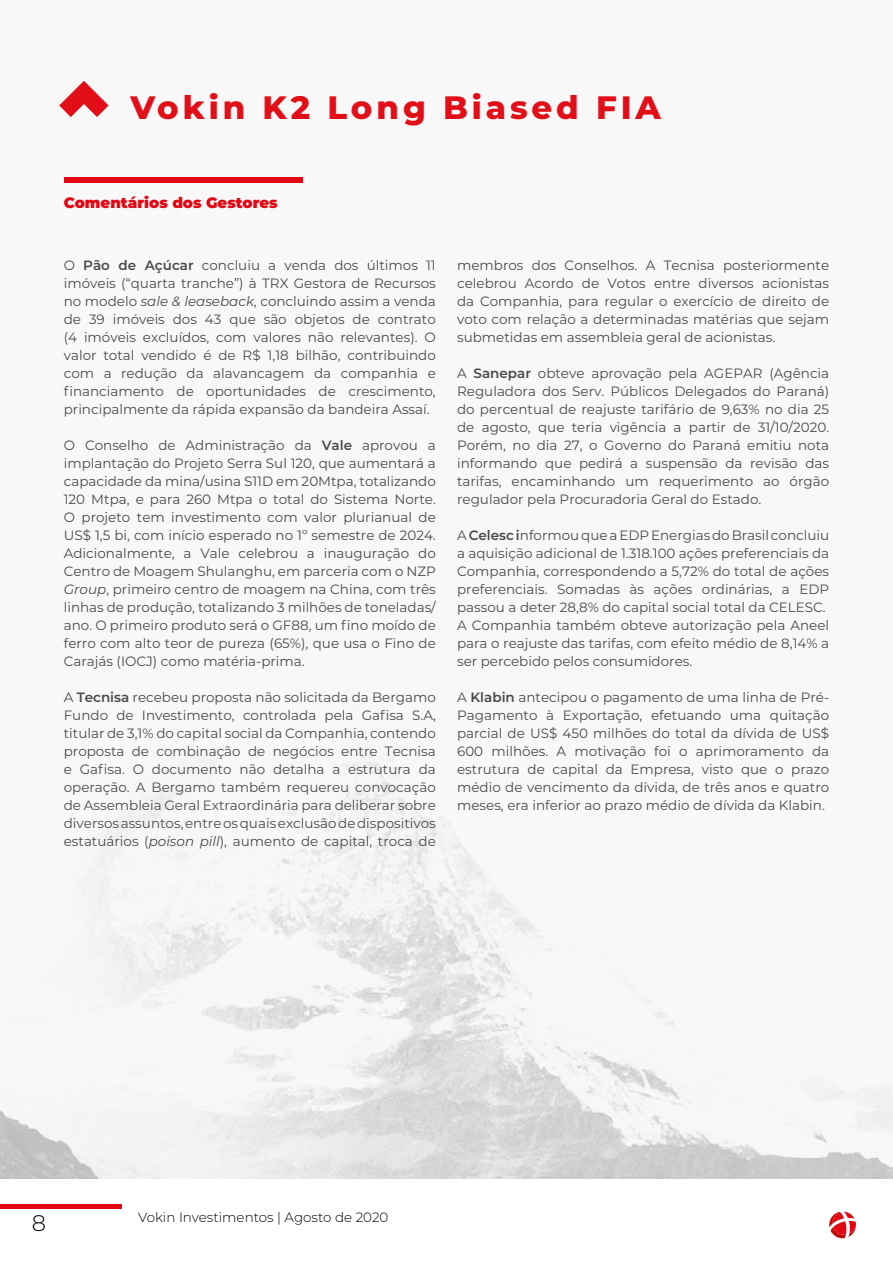
<style>
.page{position:relative;width:893px;height:1263px;background:#fff}
.page>*{position:absolute;margin:0;border:0;box-sizing:border-box;transform-origin:0 0}
.t1{font:800 32.4px "Montserrat";letter-spacing:.12em;color:#e20e18}
.t2{font:300 22.5px "Montserrat";color:#000}
.t3{font:900 15px "Montserrat";color:#e30613}
.t4{font:13.5px/18px "Montserrat";color:#4a4a49;text-align:justify}
.t5{font:300 13.5px "Montserrat";color:#000}
.s1{font-weight:600}
.s2{font-style:italic}
</style>
<div class="page">
<div style="left:0;top:1204px;width:121px;height:5px;background:#e30613"></div>
<svg style="left:829px;top:1211px;width:27px;height:27px"></svg>
<img style="left:0;top:80px;width:893px;height:1099px">
<svg style="left:59px;top:81px;width:50px;height:36px"></svg>
<div style="left:65px;top:177px;width:238px;height:6px;background:#e30613"></div>
<h1 class="t1" style="left:130px;top:84px;width:532px">Vokin K2 Long Biased FIA</h1>
<p class="t3" style="left:64px;top:191px;width:215px">Comentários dos Gestores</p>
<p class="t4" style="left:64px;top:256px;width:374px">O <span class="s1">Pão de Açúcar</span> concluiu a venda dos últimos 11 imóveis (“quarta tranche”) à TRX Gestora de Recursos no modelo <span class="s2">sale &amp; leaseback</span>, concluindo assim a venda de 39 imóveis dos 43 que são objetos de contrato (4 imóveis excluídos, com valores não relevantes). O valor total vendido é de R$ 1,18 bilhão, contribuindo com a redução da alavancagem da companhia e financiamento de oportunidades de crescimento, principalmente da rápida expansão da bandeira Assaí.</p>
<p class="t4" style="left:64px;top:436px;width:374px">O Conselho de Administração da <span class="s1">Vale</span> aprovou a implantação do Projeto Serra Sul 120, que aumentará a capacidade da mina/usina S11D em 20Mtpa, totalizando 120 Mtpa, e para 260 Mtpa o total do Sistema Norte.<br>O projeto tem investimento com valor plurianual de US$ 1,5 bi, com início esperado no 1º semestre de 2024.<br>Adicionalmente, a Vale celebrou a inauguração do Centro de Moagem Shulanghu, em parceria com o NZP <span class="s2">Group</span>, primeiro centro de moagem na China, com três linhas de produção, totalizando 3 milhões de toneladas/ ano. O primeiro produto será o GF88, um fino moído de ferro com alto teor de pureza (65%), que usa o Fino de Carajás (IOCJ) como matéria-prima.</p>
<p class="t4" style="left:64px;top:688px;width:374px">A <span class="s1">Tecnisa</span> recebeu proposta não solicitada da Bergamo Fundo de Investimento, controlada pela Gafisa S.A, titular de 3,1% do capital social da Companhia, contendo proposta de combinação de negócios entre Tecnisa e Gafisa. O documento não detalha a estrutura da operação. A Bergamo também requereu convocação de Assembleia Geral Extraordinária para deliberar sobre diversos assuntos, entre os quais exclusão de dispositivos estatuários (<span class="s2">poison pill</span>), aumento de capital, troca de</p>
<p class="t4" style="left:457px;top:256px;width:374px">membros dos Conselhos. A Tecnisa posteriormente celebrou Acordo de Votos entre diversos acionistas da Companhia, para regular o exercício de direito de voto com relação a determinadas matérias que sejam submetidas em assembleia geral de acionistas.</p>
<p class="t4" style="left:457px;top:364px;width:374px">A <span class="s1">Sanepar</span> obteve aprovação pela AGEPAR (Agência Reguladora dos Serv. Públicos Delegados do Paraná) do percentual de reajuste tarifário de 9,63% no dia 25 de agosto, que teria vigência a partir de 31/10/2020.<br>Porém, no dia 27, o Governo do Paraná emitiu nota informando que pedirá a suspensão da revisão das tarifas, encaminhando um requerimento ao órgão regulador pela Procuradoria Geral do Estado.</p>
<p class="t4" style="left:457px;top:526px;width:374px;text-align:left">A <span class="s1">Celesc i</span>nformou que a EDP Energias do Brasil concluiu a aquisição adicional de 1.318.100 ações preferenciais da Companhia, correspondendo a 5,72% do total de ações preferenciais. Somadas às ações ordinárias, a EDP passou a deter 28,8% do capital social total da CELESC.<br>A Companhia também obteve autorização pela Aneel para o reajuste das tarifas, com efeito médio de 8,14% a ser percebido pelos consumidores.</p>
<p class="t4" style="left:457px;top:688px;width:374px">A <span class="s1">Klabin</span> antecipou o pagamento de uma linha de Pré-Pagamento à Exportação, efetuando uma quitação parcial de US$ 450 milhões do total da dívida de US$ 600 milhões. A motivação foi o aprimoramento da estrutura de capital da Empresa, visto que o prazo médio de vencimento da dívida, de três anos e quatro meses, era inferior ao prazo médio de dívida da Klabin.</p>
<h2 class="t2" style="left:32px;top:1207px;width:16px">8</h2>
<p class="t5" style="left:138px;top:1208px;width:252px">Vokin Investimentos | Agosto de 2020</p>
</div>
